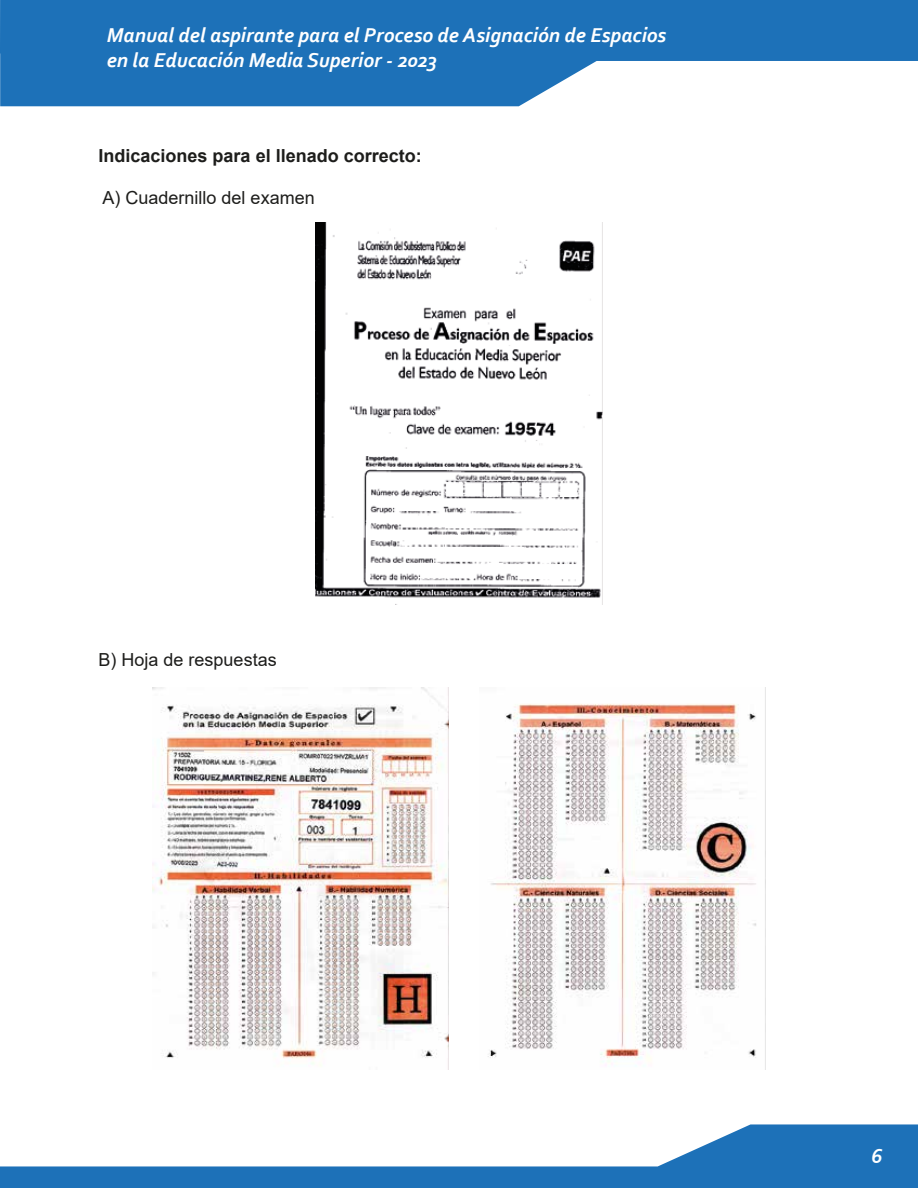
<style>
.page{position:relative;width:918px;height:1188px;background:#fff}
.page>*{position:absolute;margin:0;border:0;box-sizing:border-box;transform-origin:0 0}
.t1{font:italic 700 21px/25.2px "Corbel";color:#fff}
.t2{font:18px "Arial";color:#1d1d1b}
.t3{font:700 18px "Arial";color:#1d1d1b}
</style>
<div class="page">
<svg style="left:0;top:1124px;width:918px;height:64px"></svg>
<svg style="left:0;top:0;width:918px;height:106px;fill:#1d71b8"></svg>
<img style="left:153px;top:687px;width:295px;height:379px">
<img style="left:488px;top:704px;width:269px;height:362px">
<img style="left:315px;top:222px;width:288px;height:383px">
<p class="t1" style="left:107px;top:22px;width:561px">Manual del aspirante para el Proceso de Asignación de Espacios en la Educación Media Superior - 2023</p>
<p class="t3" style="left:99px;top:143px;width:325px">Indicaciones para el llenado correcto:</p>
<p class="t2" style="left:103px;top:185px;width:214px">A) Cuadernillo del examen</p>
<p class="t2" style="left:99px;top:647px;width:180px">B) Hoja de respuestas</p>
<p class="t1" style="left:871px;top:1143px;width:13px">6</p>
</div>
